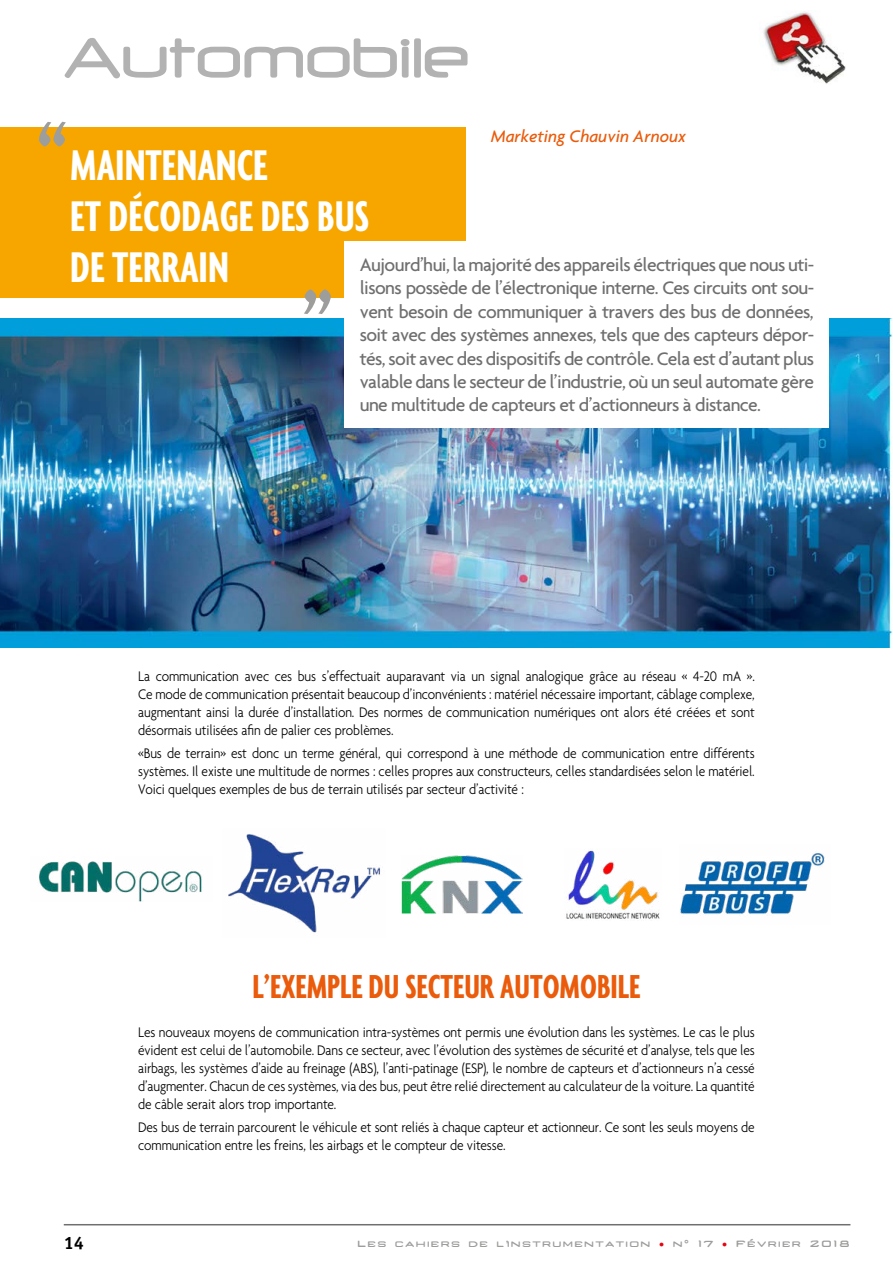
<style>
.page{position:relative;width:893px;height:1263px;background:#fff}
.page>*{position:absolute;margin:0;border:0;box-sizing:border-box;transform-origin:0 0}
.t1{font:700 extra-condensed 90px "Agenda";color:#9d9d9c}
.t2{font:66px "Neuropol";color:#b3b2b2}
.t3{font:700 extra-condensed 46.5px/51px "Agenda";color:#fff}
.t4{font:700 extra-condensed 36px "Agenda";color:#ea5b0b}
.t5{font:500 19.5px/23.4px "Agenda";letter-spacing:-.03em;color:#706f6f;text-align:justify}
.t6{font:italic 500 18px "Agenda";color:#ea5b0b}
.t7{font:700 18px "Officina Sans";color:#000}
.t8{font:300 15px/18px "Agenda";letter-spacing:-.01em;color:#000;text-align:justify;scale:.9 1}
.t9{font:500 12.75px "Nedian";letter-spacing:.05em;color:#9d9d9c}
.s1{color:#e30613}
</style>
<div class="page">
<img style="left:0;top:319px;width:893px;height:328px">
<hr style="left:64px;top:1224px;width:786px;height:1px;background:#706f6f">
<div style="left:0;top:128px;width:466px;height:170px;background:#f7a600"></div>
<div style="left:345px;top:241px;width:484px;height:186px;background:#fff"></div>
<img style="left:763px;top:11px;width:83px;height:73px">
<img style="left:39px;top:861px;width:163px;height:41px">
<img style="left:401px;top:856px;width:121px;height:57px">
<img style="left:566px;top:850px;width:94px;height:69px">
<img style="left:680px;top:853px;width:145px;height:61px">
<img style="left:228px;top:834px;width:152px;height:99px">
<h2 class="t2" style="left:64px;top:24px;width:407px">Automobile</h2>
<h1 class="t1" style="left:37px;top:102px;width:32px">“</h1>
<p class="t6" style="left:491px;top:125px;width:197px">Marketing Chauvin Arnoux</p>
<h3 class="t3" style="left:70px;top:138px;width:300px">MAINTENANCE<br>ET DÉCODAGE DES BUS<br>DE TERRAIN</h3>
<p class="t5" style="left:360px;top:252px;width:456px">Aujourd’hui, la majorité des appareils électriques que nous uti&shy;lisons possède de l’électronique interne. Ces circuits ont sou&shy;vent besoin de communiquer à travers des bus de données, soit avec des systèmes annexes, tels que des capteurs dépor&shy;tés, soit avec des dispositifs de contrôle. Cela est d’autant plus valable dans le secteur de l’industrie, où un seul automate gère une multitude de capteurs et d’actionneurs à distance.</p>
<h1 class="t1" style="left:303px;top:270px;width:32px">”</h1>
<p class="t8" style="left:138px;top:667px;width:687px">La communication avec ces bus s’effectuait auparavant via un signal analogique grâce au réseau « 4-20 mA ».<br>Ce mode de communication présentait beaucoup d’inconvénients : matériel nécessaire important, câblage complexe, augmentant ainsi la durée d’installation. Des normes de communication numériques ont alors été créées et sont désormais utilisées afin de palier ces problèmes.</p>
<p class="t8" style="left:138px;top:744px;width:687px">«Bus de terrain» est donc un terme général, qui correspond à une méthode de communication entre différents systèmes. Il existe une multitude de normes : celles propres aux constructeurs, celles standardisées selon le matériel.<br>Voici quelques exemples de bus de terrain utilisés par secteur d’activité :</p>
<h3 class="t4" style="left:253px;top:966px;width:389px">L’EXEMPLE DU SECTEUR AUTOMOBILE</h3>
<p class="t8" style="left:138px;top:1023px;width:687px">Les nouveaux moyens de communication intra-systèmes ont permis une évolution dans les systèmes. Le cas le plus évident est celui de l’automobile. Dans ce secteur, avec l’évolution des systèmes de sécurité et d’analyse, tels que les airbags, les systèmes d’aide au freinage (ABS), l’anti-patinage (ESP), le nombre de capteurs et d’actionneurs n’a cessé d’augmenter. Chacun de ces systèmes, via des bus, peut être relié directement au calculateur de la voiture. La quantité de câble serait alors trop importante.</p>
<p class="t8" style="left:138px;top:1117px;width:687px">Des bus de terrain parcourent le véhicule et sont reliés à chaque capteur et actionneur. Ce sont les seuls moyens de communication entre les freins, les airbags et le compteur de vitesse.</p>
<p class="t7" style="left:64px;top:1231px;width:22px">14</p>
<p class="t9" style="left:357px;top:1236px;width:495px">Les cahiers de l’instrumentation <span class="s1">•</span> n° 17 <span class="s1">•</span> Février 2018</p>
</div>
